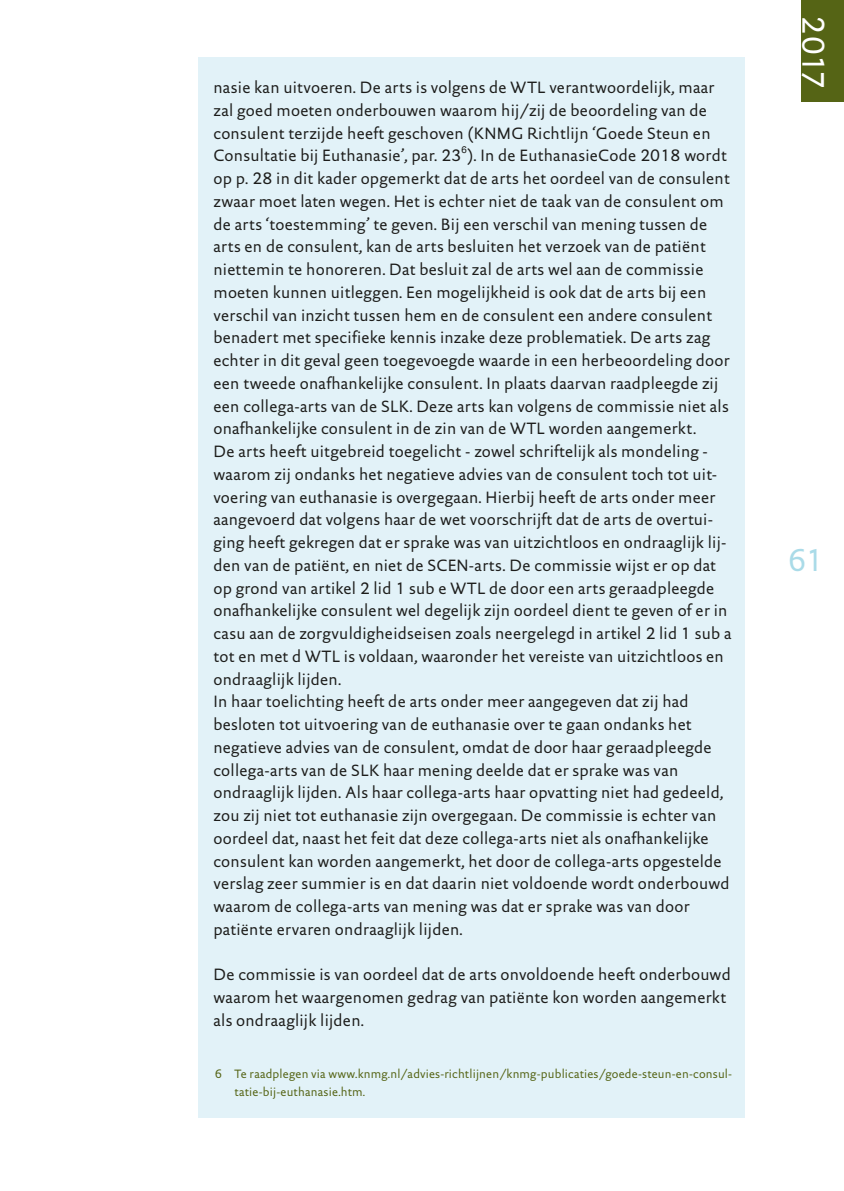
<style>
.page{position:relative;width:844px;height:1191px;background:#fff}
.page>*{position:absolute;margin:0;border:0;box-sizing:border-box;transform-origin:0 0}
.t1{font:31.5px "DTL Documenta Sans TOT";color:#fff}
.t2{font:31.5px "DTL Documenta Sans TOT";color:#aadbe8}
.t3{font:16.62px/22.8px "DTL Documenta Sans TOT";letter-spacing:.015em;color:#1d1d1b}
.t4{font:12.25px/17.5px "DTL Documenta Sans TOT";letter-spacing:.015em;color:#556415}
.t5{font:9.62px "Helvetica";color:#1d1d1b}
</style>
<div class="page">
<div style="left:801px;top:0;width:42px;height:102px;background:#556415"></div>
<div style="left:198px;top:57px;width:546px;height:1060px;background:#e2f2f8"></div>
<p class="t3" style="left:213px;top:76px;width:514px">nasie kan uitvoeren. De arts is volgens de WTL verantwoordelijk, maar zal goed moeten onderbouwen waarom hij/zij de beoordeling van de consulent terzijde heeft geschoven (KNMG Richtlijn ‘Goede Steun en Consultatie bij Euthanasie’, par. 23 ). In de EuthanasieCode 2018 wordt</p>
<p class="t5" style="left:461px;top:142px;width:7px">6</p>
<p class="t3" style="left:213px;top:167px;width:519px">op p. 28 in dit kader opgemerkt dat de arts het oordeel van de consulent zwaar moet laten wegen. Het is echter niet de taak van de consulent om de arts ‘toestemming’ te geven. Bij een verschil van mening tussen de arts en de consulent, kan de arts besluiten het verzoek van de patiënt niettemin te honoreren. Dat besluit zal de arts wel aan de commissie moeten kunnen uitleggen. Een mogelijkheid is ook dat de arts bij een verschil van inzicht tussen hem en de consulent een andere consulent benadert met specifieke kennis inzake deze problematiek. De arts zag echter in dit geval geen toegevoegde waarde in een herbeoordeling door een tweede onafhankelijke consulent. In plaats daarvan raadpleegde zij een collega-arts van de SLK. Deze arts kan volgens de commissie niet als onafhankelijke consulent in de zin van de WTL worden aangemerkt.<br>De arts heeft uitgebreid toegelicht - zowel schriftelijk als mondeling - waarom zij ondanks het negatieve advies van de consulent toch tot uit&shy;voering van euthanasie is overgegaan. Hierbij heeft de arts onder meer aangevoerd dat volgens haar de wet voorschrijft dat de arts de overtui&shy;ging heeft gekregen dat er sprake was van uitzichtloos en ondraaglijk lij&shy;den van de patiënt, en niet de SCEN-arts. De commissie wijst er op dat op grond van artikel 2 lid 1 sub e WTL de door een arts geraadpleegde onafhankelijke consulent wel degelijk zijn oordeel dient te geven of er in casu aan de zorgvuldigheidseisen zoals neergelegd in artikel 2 lid 1 sub a tot en met d WTL is voldaan, waaronder het vereiste van uitzichtloos en ondraaglijk lijden.<br>In haar toelichting heeft de arts onder meer aangegeven dat zij had besloten tot uitvoering van de euthanasie over te gaan ondanks het negatieve advies van de consulent, omdat de door haar geraadpleegde collega-arts van de SLK haar mening deelde dat er sprake was van ondraaglijk lijden. Als haar collega-arts haar opvatting niet had gedeeld, zou zij niet tot euthanasie zijn overgegaan. De commissie is echter van oordeel dat, naast het feit dat deze collega-arts niet als onafhankelijke consulent kan worden aangemerkt, het door de collega-arts opgestelde verslag zeer summier is en dat daarin niet voldoende wordt onderbouwd waarom de collega-arts van mening was dat er sprake was van door patiënte ervaren ondraaglijk lijden.</p>
<p class="t3" style="left:213px;top:963px;width:518px">De commissie is van oordeel dat de arts onvoldoende heeft onderbouwd waarom het waargenomen gedrag van patiënte kon worden aangemerkt als ondraaglijk lijden.</p>
<p class="t4" style="left:234px;top:1065px;width:499px;text-indent:-20px">6 Te raadplegen via www.knmg.nl/advies-richtlijnen/knmg-publicaties/goede-steun-en-consul&shy;tatie-bij-euthanasie.htm.</p>
<h1 class="t1" style="left:832px;top:15px;width:76px;rotate:90deg">2017</h1>
<h1 class="t2" style="left:787px;top:541px;width:38px">61</h1>
</div>
